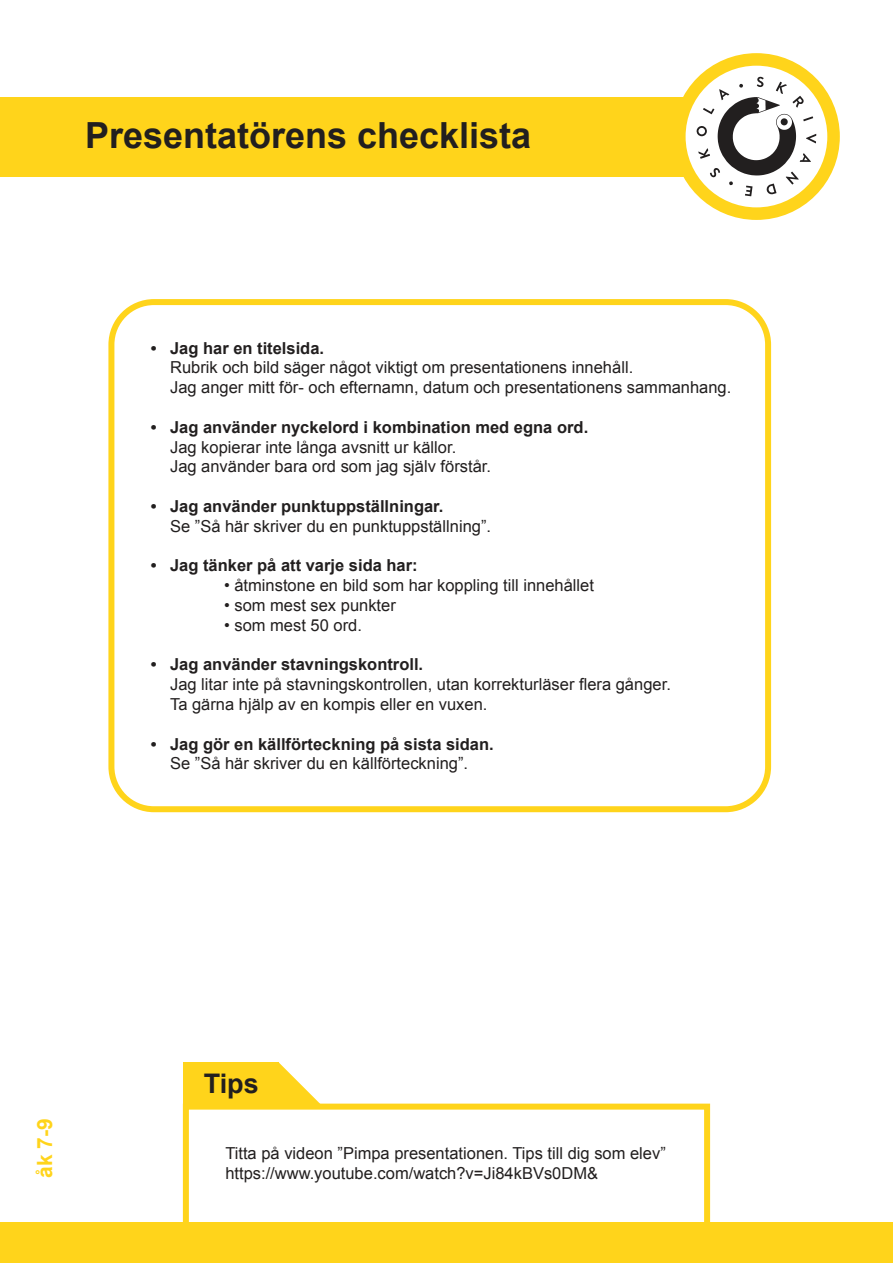
<style>
.page{position:relative;width:893px;height:1263px;background:#fff}
.page>*{position:absolute;margin:0;border:0;box-sizing:border-box;transform-origin:0 0}
.t1{font:700 36px "Arial";color:#221f1f}
.t2{font:700 27px "Arial";color:#221f1f}
.t3{font:700 21px "Arial";color:#ffd41b}
.t4{font:16.5px/19.8px "Arial";color:#221f1f}
.t5{font:700 16.5px "Arial";color:#221f1f}
</style>
<div class="page">
<div style="left:0;top:97px;width:787px;height:79px;background:#ffd41b"></div>
<div style="left:673px;top:53px;width:167px;height:167px;background:#ffd41b;border-radius:50%"></div>
<div style="left:686px;top:66px;width:141px;height:141px;background:#fff;border-radius:50%"></div>
<svg style="left:696px;top:77px;width:120px;height:119px"></svg>
<div style="left:108px;top:299px;width:663px;height:513px;border:6px solid #ffd41b;border-radius:43px"></div>
<div style="left:183px;top:1103px;width:527px;height:160px;border:6px solid #ffd41b"></div>
<div style="left:0;top:1222px;width:893px;height:41px;background:#ffd41b"></div>
<div style="left:183px;top:1062px;width:95px;height:42px;background:#ffd41b"></div>
<svg style="left:278px;top:1062px;width:43px;height:42px"></svg>
<h1 class="t1" style="left:85px;top:121px;width:448px">Presentatörens checklista</h1>
<p class="t5" style="left:151px;top:341px;width:7px">•</p>
<p class="t5" style="left:151px;top:420px;width:7px">•</p>
<p class="t5" style="left:151px;top:500px;width:7px">•</p>
<p class="t5" style="left:151px;top:559px;width:7px">•</p>
<p class="t5" style="left:151px;top:658px;width:7px">•</p>
<p class="t5" style="left:151px;top:737px;width:7px">•</p>
<p class="t5" style="left:170px;top:341px;width:156px">Jag har en titelsida.</p>
<p class="t4" style="left:170px;top:359px;width:563px">Rubrik och bild säger något viktigt om presentationens innehåll.<br>Jag anger mitt för- och efternamn, datum och presentationens sammanhang.</p>
<p class="t5" style="left:170px;top:420px;width:420px">Jag använder nyckelord i kombination med egna ord.</p>
<p class="t4" style="left:170px;top:438px;width:323px">Jag kopierar inte långa avsnitt ur källor.<br>Jag använder bara ord som jag själv förstår.</p>
<p class="t5" style="left:170px;top:500px;width:275px">Jag använder punktuppställningar.</p>
<p class="t4" style="left:170px;top:518px;width:322px">Se ”Så här skriver du en punktuppställning”.</p>
<p class="t5" style="left:170px;top:559px;width:249px">Jag tänker på att varje sida har:</p>
<p class="t4" style="left:224px;top:577px;width:371px">• åtminstone en bild som har koppling till innehållet</p>
<p class="t4" style="left:224px;top:597px;width:173px">• som mest sex punkter</p>
<p class="t4" style="left:224px;top:617px;width:139px">• som mest 50 ord.</p>
<p class="t5" style="left:170px;top:658px;width:255px">Jag använder stavningskontroll.</p>
<p class="t4" style="left:170px;top:675px;width:502px">Jag litar inte på stavningskontrollen, utan korrekturläser flera gånger.<br>Ta gärna hjälp av en kompis eller en vuxen.</p>
<p class="t5" style="left:170px;top:737px;width:325px">Jag gör en källförteckning på sista sidan.</p>
<p class="t4" style="left:170px;top:755px;width:300px">Se ”Så här skriver du en källförteckning”.</p>
<p class="t3" style="left:36px;top:1178px;width:61px;rotate:-90deg">åk 7-9</p>
<h2 class="t2" style="left:204px;top:1073px;width:57px">Tips</h2>
<p class="t4" style="left:225px;top:1144px;width:442px">Titta på videon ”Pimpa presentationen. Tips till dig som elev” https://www.youtube.com/watch?v=Ji84kBVs0DM&amp;</p>
</div>
